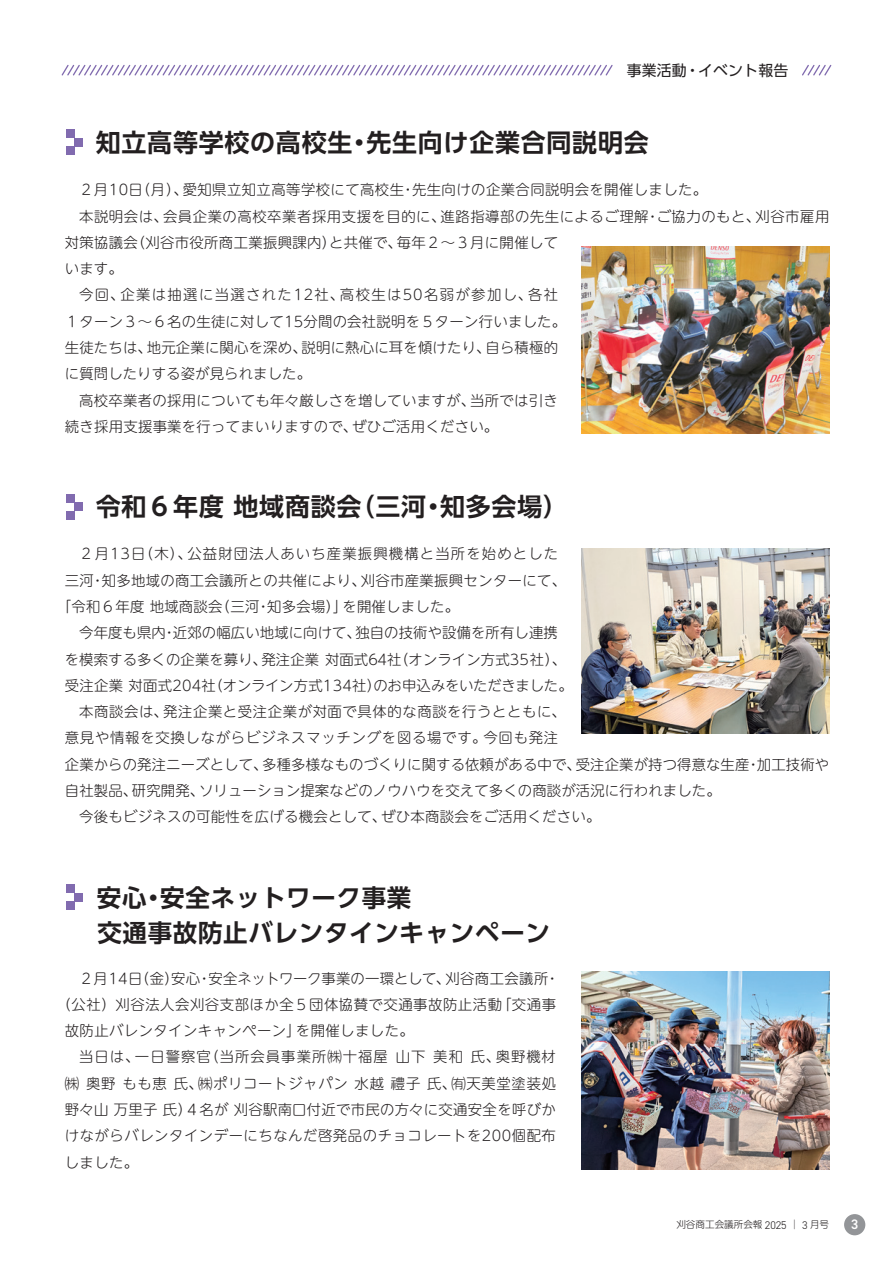
<style>
.page{position:relative;width:893px;height:1263px;background:#fff}
.page>*{position:absolute;margin:0;border:0;box-sizing:border-box;transform-origin:0 0}
.t1{font:700 25.05px "UD Shin Go Pr 6 N De";letter-spacing:.03em;color:#231f20}
.t2{font:700 24.45px/35.7px "UD Shin Go Pr 6 N De";letter-spacing:.03em;color:#231f20}
.t3{font:14.85px "UD Shin Go Pr 6 N";letter-spacing:.01em;color:#231f20}
.t4{font:300 14.4px "UD Shin M Go Pr 6 N";letter-spacing:.025em;color:#231f20}
.t5{font:300 14.4px "UD Shin M Go Pr 6 N";letter-spacing:.05em;color:#231f20}
.t6{font:300 14.4px "UD Shin M Go Pr 6 N";color:#231f20}
.t7{font:300 14.4px "UD Shin M Go Pr 6 N";letter-spacing:.095em;color:#231f20}
.t8{font:300 14.4px "UD Shin M Go Pr 6 N";letter-spacing:.08em;color:#231f20}
.t9{font:300 14.4px "UD Shin M Go Pr 6 N";letter-spacing:.07em;color:#231f20}
.t10{font:600 13.8px "DIN2014";color:#fff}
.t11{font:300 9.6px "UD Shin M Go Pr 6 N";color:#231f20}
.s1{font-family:"DIN2014";font-size:11.1px}
</style>
<div class="page">
<svg style="left:62px;top:64px;width:769px;height:12px"></svg>
<div style="left:66px;top:130px;width:8px;height:8px;background:#816baf"></div>
<div style="left:66px;top:147px;width:8px;height:8px;background:#816baf"></div>
<div style="left:74px;top:138px;width:9px;height:9px;background:#816baf"></div>
<img style="left:581px;top:247px;width:248px;height:187px">
<div style="left:66px;top:494px;width:8px;height:8px;background:#816baf"></div>
<div style="left:66px;top:511px;width:8px;height:8px;background:#816baf"></div>
<div style="left:74px;top:502px;width:9px;height:9px;background:#816baf"></div>
<img style="left:581px;top:548px;width:248px;height:185px">
<div style="left:66px;top:884px;width:8px;height:9px;background:#816baf"></div>
<div style="left:66px;top:901px;width:8px;height:9px;background:#816baf"></div>
<div style="left:74px;top:893px;width:9px;height:8px;background:#816baf"></div>
<img style="left:581px;top:971px;width:248px;height:198px">
<div style="left:844px;top:1214px;width:21px;height:21px;background:#939598;border-radius:50%"></div>
<p class="t3" style="left:627px;top:58px;width:163px">事業活動・イベント報告</p>
<h1 class="t1" style="left:96px;top:122px;width:554px">知立高等学校の高校生・先生向け企業合同説明会</h1>
<p class="t4" style="left:79px;top:178px;width:630px">２月10日（月）、愛知県立知立高等学校にて高校生・先生向けの企業合同説明会を開催しました。</p>
<p class="t4" style="left:79px;top:204px;width:752px">本説明会は、会員企業の高校卒業者採用支援を目的に、進路指導部の先生によるご理解・ご協力のもと、刈谷市雇用</p>
<p class="t4" style="left:65px;top:231px;width:495px">対策協議会（刈谷市役所商工業振興課内）と共催で、毎年２～３月に開催して</p>
<p class="t4" style="left:65px;top:257px;width:59px">います。</p>
<p class="t7" style="left:79px;top:283px;width:481px">今回、企業は抽選に当選された12社、高校生は50名弱が参加し、各社</p>
<p class="t4" style="left:65px;top:310px;width:503px">１ターン３～６名の生徒に対して15分間の会社説明を５ターン行いました。</p>
<p class="t4" style="left:65px;top:336px;width:495px">生徒たちは、地元企業に関心を深め、説明に熱心に耳を傾けたり、自ら積極的</p>
<p class="t4" style="left:65px;top:362px;width:248px">に質問したりする姿が見られました。</p>
<p class="t4" style="left:79px;top:388px;width:480px">高校卒業者の採用についても年々厳しさを増していますが、当所では引き</p>
<p class="t4" style="left:65px;top:415px;width:435px">続き採用支援事業を行ってまいりますので、ぜひご活用ください。</p>
<h1 class="t1" style="left:96px;top:486px;width:474px">令和６年度 地域商談会（三河・知多会場）</h1>
<p class="t8" style="left:79px;top:542px;width:480px">２月13日（木）、公益財団法人あいち産業振興機構と当所を始めとした</p>
<p class="t4" style="left:65px;top:568px;width:503px">三河・知多地域の商工会議所との共催により、刈谷市産業振興センターにて、</p>
<p class="t4" style="left:57px;top:595px;width:404px">「令和６年度 地域商談会（三河・知多会場）」を開催しました。</p>
<p class="t4" style="left:79px;top:621px;width:480px">今年度も県内・近郊の幅広い地域に向けて、独自の技術や設備を所有し連携</p>
<p class="t4" style="left:65px;top:647px;width:503px">を模索する多くの企業を募り、発注企業 対面式64社（オンライン方式35社）、</p>
<p class="t6" style="left:65px;top:674px;width:509px">受注企業 対面式204社（オンライン方式134社）のお申込みをいただきました。</p>
<p class="t4" style="left:79px;top:700px;width:488px">本商談会は、発注企業と受注企業が対面で具体的な商談を行うとともに、</p>
<p class="t5" style="left:65px;top:726px;width:495px">意見や情報を交換しながらビジネスマッチングを図る場です。今回も発注</p>
<p class="t4" style="left:65px;top:753px;width:766px">企業からの発注ニーズとして、多種多様なものづくりに関する依頼がある中で、受注企業が持つ得意な生産・加工技術や</p>
<p class="t4" style="left:65px;top:779px;width:657px">自社製品、研究開発、ソリューション提案などのノウハウを交えて多くの商談が活況に行われました。</p>
<p class="t4" style="left:79px;top:805px;width:523px">今後もビジネスの可能性を広げる機会として、ぜひ本商談会をご活用ください。</p>
<h2 class="t2" style="left:97px;top:879px;width:454px">安心・安全ネットワーク事業<br>交通事故防止バレンタインキャンペーン</h2>
<p class="t4" style="left:79px;top:966px;width:482px">２月14日（金）安心・安全ネットワーク事業の一環として、刈谷商工会議所・</p>
<p class="t4" style="left:57px;top:993px;width:501px">（公社）刈谷法人会刈谷支部ほか全５団体協賛で交通事故防止活動「交通事</p>
<p class="t4" style="left:65px;top:1019px;width:350px">故防止バレンタインキャンペーン」を開催しました。</p>
<p class="t9" style="left:79px;top:1045px;width:478px">当日は、一日警察官（当所会員事業所㈱十福屋 山下 美和 氏、奥野機材</p>
<p class="t5" style="left:65px;top:1071px;width:493px">㈱ 奥野 もも恵 氏、㈱ポリコートジャパン 水越 禮子 氏、㈲天美堂塗装処</p>
<p class="t4" style="left:65px;top:1098px;width:493px">野々山 万里子 氏）４名が 刈谷駅南口付近で市民の方々に交通安全を呼びか</p>
<p class="t4" style="left:65px;top:1124px;width:493px">けながらバレンタインデーにちなんだ啓発品のチョコレートを200個配布</p>
<p class="t4" style="left:65px;top:1150px;width:75px">しました。</p>
<p class="t11" style="left:676px;top:1217px;width:154px">刈谷商工会議所会報 <span class="s1">2025</span> │ <span class="s1">3</span> 月号</p>
<p class="t10" style="left:851px;top:1215px;width:9px">3</p>
</div>
